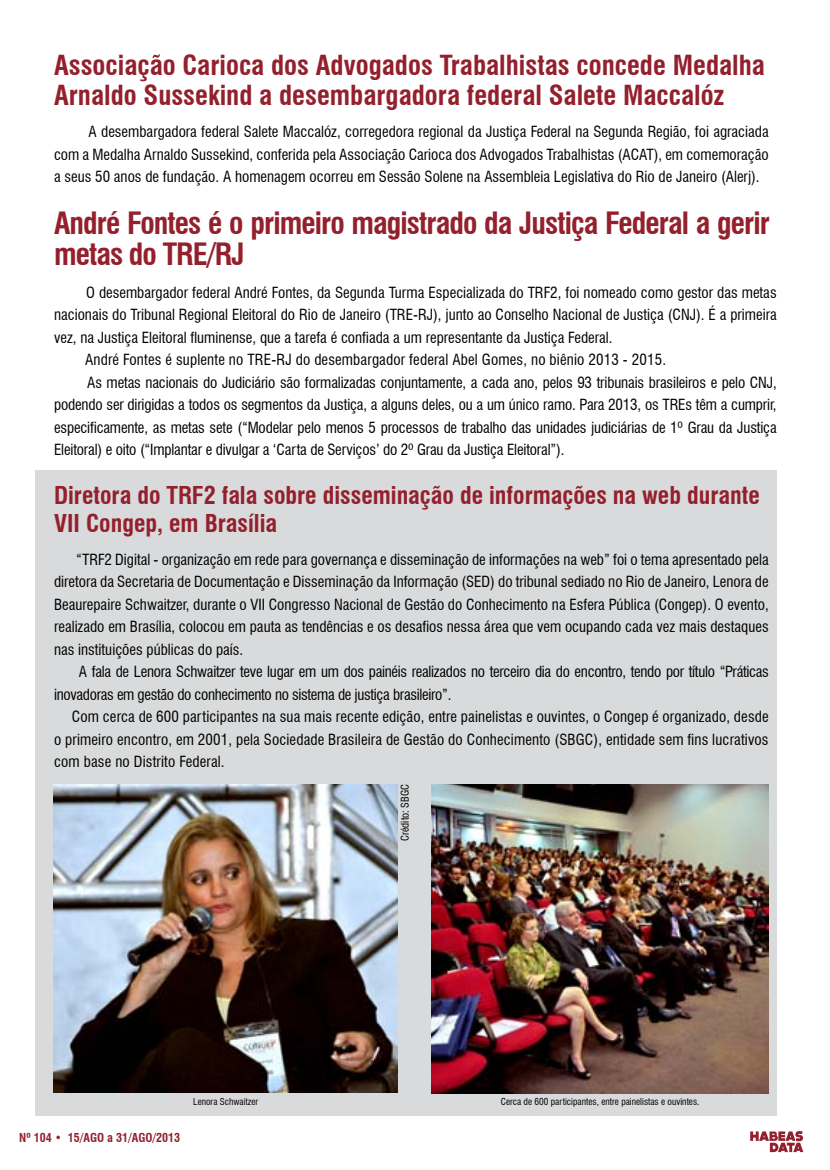
<style>
.page{position:relative;width:830px;height:1170px;background:#fff}
.page>*{position:absolute;margin:0;border:0;box-sizing:border-box;transform-origin:0 0}
.t1{font:700 condensed 30px/31.5px "Swiss 721 BT";letter-spacing:-.03em;color:#93202c}
.t2{font:700 condensed 27px/30px "Swiss 721 BT";color:#93202c}
.t3{font:700 condensed 24px/28.5px "Swiss 721 BT";color:#93202c}
.t4{font:condensed 15px/22.5px "Swiss 721 BT";letter-spacing:-.01em;color:#000;text-align:justify}
.t5{font:condensed 15px "Swiss 721 BT";letter-spacing:.01em;color:#000}
.t6{font:700 condensed 12px "Swiss 721 BT";color:#93212d}
.t7{font:condensed 10.5px "Swiss 721 BT";color:#000}
.t8{font:condensed 9.3px "Swiss 721 BT";color:#000}
</style>
<div class="page">
<div style="left:36px;top:470px;width:740px;height:645px;background:#d9dadb"></div>
<svg style="left:750px;top:1131px;width:53px;height:20px"></svg>
<img style="left:54px;top:784px;width:343px;height:308px">
<img style="left:431px;top:784px;width:337px;height:308px">
<h2 class="t2" style="left:54px;top:50px;width:712px">Associação Carioca dos Advogados Trabalhistas concede Medalha<br>Arnaldo Sussekind a desembargadora federal Salete Maccalóz</h2>
<p class="t4" style="left:54px;top:120px;width:715px;text-indent:35px">A desembargadora federal Salete Maccalóz, corregedora regional da Justiça Federal na Segunda Região, foi agraciada com a Medalha Arnaldo Sussekind, conferida pela Associação Carioca dos Advogados Trabalhistas (ACAT), em comemoração a seus 50 anos de fundação. A homenagem ocorreu em Sessão Solene na Assembleia Legislativa do Rio de Janeiro (Alerj).</p>
<h1 class="t1" style="left:54px;top:207px;width:717px">André Fontes é o primeiro magistrado da Justiça Federal a gerir metas do TRE/RJ</h1>
<p class="t4" style="left:86px;top:281px;width:691px">O desembargador federal André Fontes, da Segunda Turma Especializada do TRF2, foi nomeado como gestor das metas</p>
<p class="t4" style="left:54px;top:303px;width:723px">nacionais do Tribunal Regional Eleitoral do Rio de Janeiro (TRE-RJ), junto ao Conselho Nacional de Justiça (CNJ). É a primeira</p>
<p class="t4" style="left:54px;top:326px;width:559px">vez, na Justiça Eleitoral fluminense, que a tarefa é confiada a um representante da Justiça Federal.</p>
<p class="t5" style="left:85px;top:351px;width:582px">André Fontes é suplente no TRE-RJ do desembargador federal Abel Gomes, no biênio 2013 - 2015.</p>
<p class="t4" style="left:87px;top:371px;width:690px">As metas nacionais do Judiciário são formalizadas conjuntamente, a cada ano, pelos 93 tribunais brasileiros e pelo CNJ,</p>
<p class="t4" style="left:54px;top:393px;width:723px">podendo ser dirigidas a todos os segmentos da Justiça, a alguns deles, ou a um único ramo. Para 2013, os TREs têm a cumprir,</p>
<p class="t4" style="left:54px;top:416px;width:723px">especificamente, as metas sete (“Modelar pelo menos 5 processos de trabalho das unidades judiciárias de 1º Grau da Justiça</p>
<p class="t4" style="left:54px;top:438px;width:512px">Eleitoral) e oito (“Implantar e divulgar a ‘Carta de Serviços’ do 2º Grau da Justiça Eleitoral”).</p>
<h3 class="t3" style="left:54px;top:481px;width:707px">Diretora do TRF2 fala sobre disseminação de informações na web durante<br>VII Congep, em Brasília</h3>
<p class="t4" style="left:54px;top:548px;width:715px;text-indent:22px">“TRF2 Digital - organização em rede para governança e disseminação de informações na web” foi o tema apresentado pela diretora da Secretaria de Documentação e Disseminação da Informação (SED) do tribunal sediado no Rio de Janeiro, Lenora de Beaurepaire Schwaitzer, durante o VII Congresso Nacional de Gestão do Conhecimento na Esfera Pública (Congep). O evento, realizado em Brasília, colocou em pauta as tendências e os desafios nessa área que vem ocupando cada vez mais destaques nas instituições públicas do país.</p>
<p class="t4" style="left:54px;top:660px;width:716px;text-indent:25px">A fala de Lenora Schwaitzer teve lugar em um dos painéis realizados no terceiro dia do encontro, tendo por título “Práticas inovadoras em gestão do conhecimento no sistema de justiça brasileiro”.</p>
<p class="t4" style="left:54px;top:705px;width:715px;text-indent:18px">Com cerca de 600 participantes na sua mais recente edição, entre painelistas e ouvintes, o Congep é organizado, desde o primeiro encontro, em 2001, pela Sociedade Brasileira de Gestão do Conhecimento (SBGC), entidade sem fins lucrativos com base no Distrito Federal.</p>
<p class="t6" style="left:19px;top:1129px;width:162px">Nº 104 • 15/AGO a 31/AGO/2013</p>
<p class="t8" style="left:193px;top:1095px;width:66px">Lenora Schwaitzer</p>
<p class="t7" style="left:398px;top:841px;width:59px;rotate:-90deg">Crédito: SBGC</p>
<p class="t8" style="left:500px;top:1096px;width:200px">Cerca de 600 participantes, entre painelistas e ouvintes.</p>
</div>
